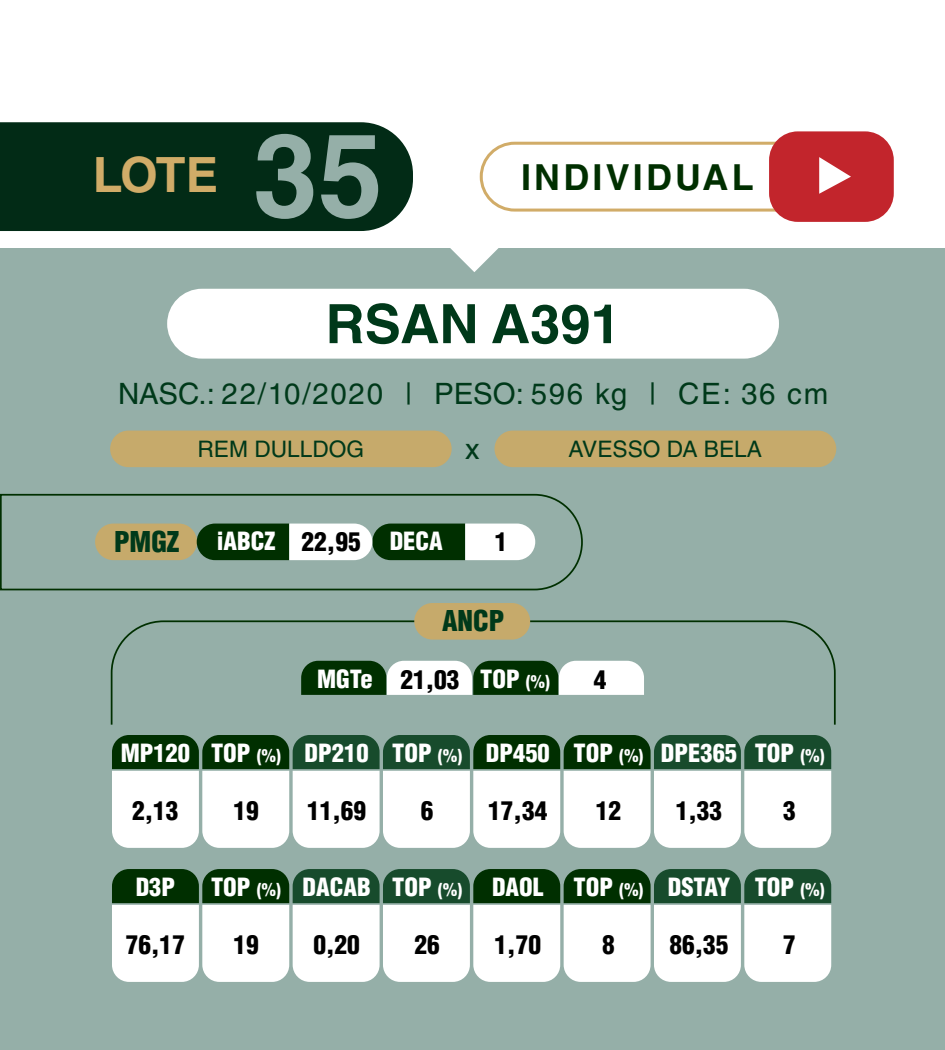
<style>
.page{position:relative;width:945px;height:1050px;background:#fff}
.page>*{position:absolute;margin:0;border:0;box-sizing:border-box;transform-origin:0 0}
.t1{font:700 116.64px "Helvetica LT Std";color:#95afa8}
.t2{font:700 54.25px "Helvetica LT Std";color:#00391a}
.t3{font:700 48.65px "Helvetica LT Std";color:#d1ac68}
.t4{font:700 35.88px "Helvetica LT Std";letter-spacing:.09em;color:#002f00}
.t5{font:29.4px "Helvetica LT Std";letter-spacing:.06em;color:#00391a}
.t6{font:28.88px "Helvetica LT Std";color:#00391a}
.t7{font:900 condensed 28px "Helvetica LT Std";color:#00391a}
.t8{font:900 condensed 25.38px "Helvetica LT Std";color:#000}
.t9{font:900 condensed 24.5px "Helvetica LT Std";color:#fff}
.t10{font:22.75px "Helvetica LT Std";color:#00391a}
.s1{font-size:25.38px;color:#000}
.s2{font-size:17.5px}
</style>
<div class="page">
<div style="left:0;top:248px;width:945px;height:802px;background:#95afa8"></div>
<div style="left:110px;top:431px;width:342px;height:36px;background:#c6aa6b;border-radius:18px"></div>
<div style="left:495px;top:431px;width:341px;height:36px;background:#c6aa6b;border-radius:18px"></div>
<div style="left:0;top:122px;width:413px;height:109px;background:#022b16"></div>
<div style="left:480px;top:142px;width:341px;height:70px;border:3px solid #d1ac68;border-radius:33px"></div>
<svg style="left:0;top:493px;width:583px;height:98px"></svg>
<div style="left:769px;top:131px;width:125px;height:91px;background:#c2252c;border-radius:29px"></div>
<svg style="left:819px;top:157px;width:32px;height:37px"></svg>
<div style="left:414px;top:603px;width:116px;height:37px;background:#c6aa6b;border-radius:18px"></div>
<div style="left:167px;top:289px;width:612px;height:70px;background:#fff;border-radius:35px"></div>
<svg style="left:110px;top:620px;width:726px;height:105px"></svg>
<svg style="left:112px;top:735px;width:719px;height:113px;background:#b3c3b7"></svg>
<svg style="left:112px;top:869px;width:719px;height:113px;background:#b3c3b7"></svg>
<svg style="left:450px;top:248px;width:49px;height:24px"></svg>
<h1 class="t1" style="left:253px;top:104px;width:131px">35</h1>
<h3 class="t3" style="left:93px;top:145px;width:127px">LOTE</h3>
<h3 class="t4" style="left:521px;top:155px;width:234px">INDIVIDUAL</h3>
<h2 class="t2" style="left:325px;top:291px;width:297px">RSAN A391</h2>
<p class="t5" style="left:118px;top:376px;width:712px">NASC.: 22/10/2020 | PESO: 596 kg | CE: 36 cm</p>
<p class="t10" style="left:197px;top:436px;width:168px">REM DULLDOG</p>
<p class="t10" style="left:569px;top:436px;width:195px">AVESSO DA BELA</p>
<p class="t6" style="left:465px;top:432px;width:16px">x</p>
<p class="t7" style="left:114px;top:524px;width:67px">PMGZ</p>
<p class="t9" style="left:217px;top:526px;width:227px">iABCZ <span class="s1">22,95</span> DECA</p>
<p class="t8" style="left:495px;top:525px;width:14px">1</p>
<p class="t7" style="left:442px;top:603px;width:64px">ANCP</p>
<p class="t9" style="left:317px;top:664px;width:234px">MGTe <span class="s1">21,03</span> TOP <span class="s2">(%)</span></p>
<p class="t8" style="left:594px;top:663px;width:14px">4</p>
<p class="t9" style="left:121px;top:738px;width:705px">MP120 TOP <span class="s2">(%)</span> DP210 TOP <span class="s2">(%)</span> DP450 TOP <span class="s2">(%)</span> DPE365 TOP <span class="s2">(%)</span></p>
<p class="t8" style="left:132px;top:794px;width:48px">2,13</p>
<p class="t8" style="left:233px;top:794px;width:27px">19</p>
<p class="t8" style="left:307px;top:794px;width:61px">11,69</p>
<p class="t8" style="left:421px;top:794px;width:14px">6</p>
<p class="t8" style="left:488px;top:794px;width:61px">17,34</p>
<p class="t8" style="left:596px;top:794px;width:27px">12</p>
<p class="t8" style="left:676px;top:794px;width:48px">1,33</p>
<p class="t8" style="left:783px;top:794px;width:14px">3</p>
<p class="t9" style="left:136px;top:871px;width:41px">D3P</p>
<p class="t9" style="left:211px;top:871px;width:615px">TOP <span class="s2">(%)</span> DACAB TOP <span class="s2">(%)</span> DAOL TOP <span class="s2">(%)</span> DSTAY TOP <span class="s2">(%)</span></p>
<p class="t8" style="left:126px;top:928px;width:61px">76,17</p>
<p class="t8" style="left:233px;top:928px;width:27px">19</p>
<p class="t8" style="left:313px;top:928px;width:48px">0,20</p>
<p class="t8" style="left:415px;top:928px;width:27px">26</p>
<p class="t8" style="left:495px;top:928px;width:48px">1,70</p>
<p class="t8" style="left:602px;top:928px;width:14px">8</p>
<p class="t8" style="left:669px;top:928px;width:61px">86,35</p>
<p class="t8" style="left:783px;top:928px;width:14px">7</p>
</div>
